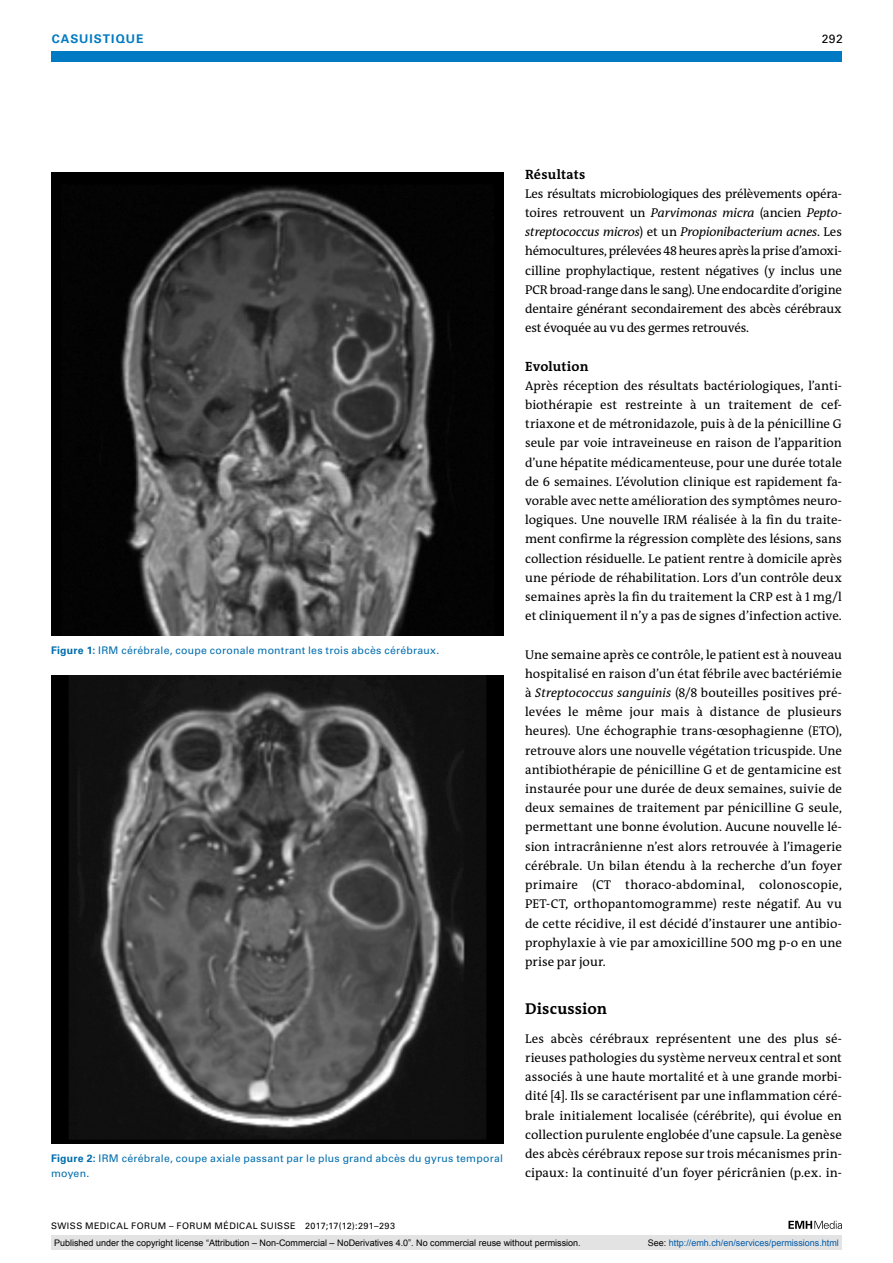
<style>
.page{position:relative;width:893px;height:1263px;background:#fff}
.page>*{position:absolute;margin:0;border:0;box-sizing:border-box;transform-origin:0 0}
.t1{font:700 15.75px "The Antiqua B W7";letter-spacing:.01em;color:#000}
.t2{font:700 13.5px "The Antiqua B W7";letter-spacing:.01em;color:#000}
.t3{font:12.75px/19.2px "The Antiqua B W5 Plain";letter-spacing:.005em;color:#000;text-align:justify}
.t4{font:700 12px "Univers LT Std";color:#007ac3}
.t5{font:12px "Univers LT Std";color:#000}
.t6{font:10.5px/15.8px "Univers LT Std";letter-spacing:.02em;color:#006dae}
.t7{font:9px "Arial";color:#000}
.t8{font:9px "Univers LT Std";letter-spacing:.05em;color:#000}
.t9{font:9px "Arial";color:#005ba9}
.s1{font-weight:700}
.s2{font-style:italic}
.s3{color:#000}
</style>
<div class="page">
<div style="left:51px;top:51px;width:791px;height:11px;background:#007ac3"></div>
<svg style="left:788px;top:1221px;width:54px;height:8px"></svg>
<img style="left:51px;top:172px;width:453px;height:464px">
<img style="left:51px;top:676px;width:453px;height:467px">
<div style="left:51px;top:1235px;width:791px;height:15px;background:#e3e3e3"></div>
<p class="t4" style="left:52px;top:31px;width:19px">Casuistique</p>
<p class="t5" style="left:822px;top:31px;width:23px">292</p>
<p class="t6" style="left:51px;top:642px;width:390px"><span class="s1">Figure 1:</span> IRM cérébrale, coupe coronale montrant les trois abcès cérébraux.</p>
<p class="t6" style="left:51px;top:1150px;width:453px"><span class="s1">Figure 2:</span> IRM cérébrale, coupe axiale passant par le plus grand abcès du gyrus temporal moyen.</p>
<p class="t2" style="left:525px;top:165px;width:62px">Résultats</p>
<p class="t3" style="left:525px;top:184px;width:318px">Les résultats microbiologiques des prélèvements opéra&shy;toires retrouvent un <span class="s2">Parvimonas micra</span> (ancien <span class="s2">Pepto&shy;streptococcus micros</span>) et un <span class="s2">Propionibacterium acnes</span>. Les hémocultures, prélevées 48 heures après la prise d’amoxi&shy;cilline prophylactique, restent négatives (y inclus une PCR broad-range dans le sang). Une endocardite d’origine dentaire générant secondairement des abcès cérébraux est évoquée au vu des germes retrouvés.</p>
<p class="t2" style="left:525px;top:357px;width:65px">Evolution</p>
<p class="t3" style="left:525px;top:376px;width:318px">Après réception des résultats bactériologiques, l’anti&shy;biothérapie est restreinte à un traitement de cef&shy;triaxone et de métronidazole, puis à de la pénicilline G seule par voie intraveineuse en raison de l’apparition d’une hépatite médicamenteuse, pour une durée totale de 6 semaines. L’évolution clinique est rapidement fa&shy;vorable avec nette amélioration des symptômes neuro&shy;logiques. Une nouvelle IRM réalisée à la fin du traite&shy;ment confirme la régression complète des lésions, sans collection résiduelle. Le patient rentre à domicile après une période de réhabilitation. Lors d’un contrôle deux semaines après la fin du traitement la CRP est à 1 mg/l et cliniquement il n’y a pas de signes d’infection active.</p>
<p class="t3" style="left:525px;top:645px;width:318px">Une semaine après ce contrôle, le patient est à nouveau hospitalisé en raison d’un état fébrile avec bactériémie à <span class="s2">Streptococcus sanguinis</span> (8/8 bouteilles positives pré&shy;levées le même jour mais à distance de plusieurs heures)<span class="s2">.</span> Une échographie trans-œsophagienne (ETO), retrouve alors une nouvelle végétation tricuspide. Une antibiothérapie de pénicilline G et de gentamicine est instaurée pour une durée de deux semaines, suivie de deux semaines de traitement par pénicilline G seule, permettant une bonne évolution. Aucune nouvelle lé&shy;sion intracrânienne n’est alors retrouvée à l’imagerie cérébrale. Un bilan étendu à la recherche d’un foyer primaire (CT thoraco-abdominal, colonoscopie, PET-CT, orthopantomogramme) reste négatif. Au vu de cette récidive, il est décidé d’instaurer une antibio&shy;prophylaxie à vie par amoxicilline 500 mg p-o en une prise par jour.</p>
<p class="t1" style="left:525px;top:998px;width:84px">Discussion</p>
<p class="t3" style="left:525px;top:1029px;width:318px">Les abcès cérébraux représentent une des plus sé&shy;rieuses pathologies du système nerveux central et sont associés à une haute mortalité et à une grande morbi&shy;dité [4]. Ils se caractérisent par une inflammation céré&shy;brale initialement localisée (cérébrite), qui évolue en collection purulente englobée d’une capsule. La genèse des abcès cérébraux repose sur trois mécanismes prin&shy;cipaux: la continuité d’un foyer péricrânien (p.ex. in-</p>
<p class="t8" style="left:51px;top:1220px;width:345px">SWISS MEDICAL FORUM – FORUM MÉDICAL SUISSE 2017;17(12):291–293</p>
<p class="t7" style="left:54px;top:1237px;width:528px">Published under the copyright license “Attribution – Non-Commercial – NoDerivatives 4.0”. No commercial reuse without permission.</p>
<p class="t9" style="left:648px;top:1237px;width:193px"><span class="s3">See:</span> http://emh.ch/en/services/permissions.html</p>
</div>
